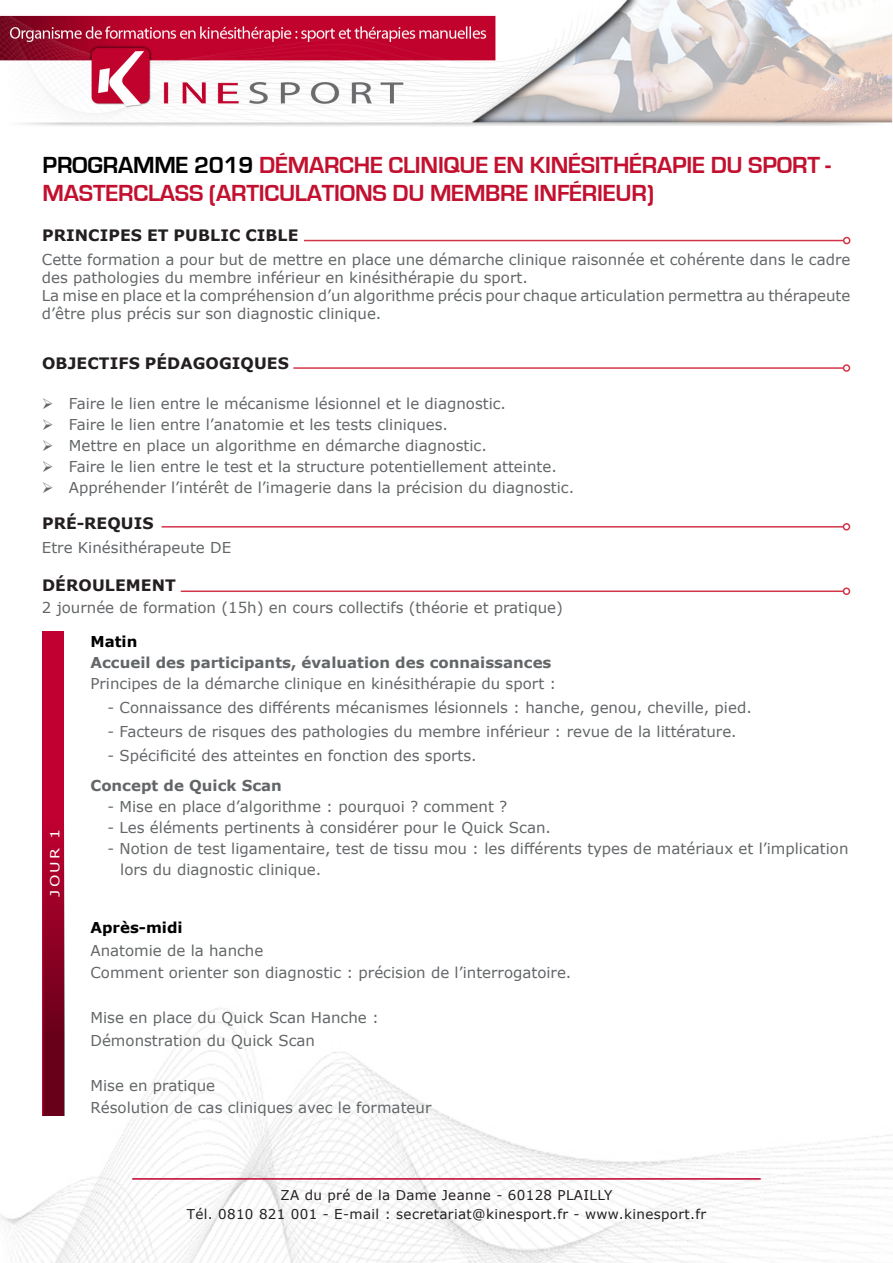
<style>
.page{position:relative;width:893px;height:1263px;background:#fff}
.page>*{position:absolute;margin:0;border:0;box-sizing:border-box;transform-origin:0 0}
.t1{font:700 24px "Eurostile";letter-spacing:-.01em;color:#c3102f}
.t2{font:700 15.75px "Verdana";letter-spacing:.005em;color:#231f20}
.List_Paragraph{font:15px/18px "Verdana";color:#636668}
.List_Paragraph-2{font:700 15px "Verdana";color:#636668}
.t3{font:700 15px "Verdana";color:#000}
.t4{font:13.5px "Verdana";letter-spacing:.025em;color:#231f20}
.t5{font:12.6px "Verdana";color:#fff;scale:1.25 1}
.s1{color:#000}
</style>
<div class="page">
<img style="left:0;top:957px;width:893px;height:306px">
<img style="left:0;top:0;width:893px;height:127px">
<hr style="left:304px;top:240px;width:540px;height:1px;background:#d33449">
<div style="left:843px;top:237px;width:7px;height:7px;border:2px solid #d33449;border-radius:50%"></div>
<hr style="left:293px;top:367px;width:550px;height:2px;background:#d33449">
<div style="left:843px;top:364px;width:7px;height:8px;border:2px solid #d33449;border-radius:50%"></div>
<hr style="left:162px;top:526px;width:681px;height:1px;background:#d33449">
<div style="left:843px;top:523px;width:7px;height:7px;border:2px solid #d33449;border-radius:50%"></div>
<hr style="left:181px;top:590px;width:662px;height:2px;background:#d33449">
<div style="left:843px;top:587px;width:7px;height:8px;border:2px solid #d33449;border-radius:50%"></div>
<svg style="left:43px;top:631px;width:21px;height:485px;background:#9e0027"></svg>
<hr style="left:132px;top:1178px;width:629px;height:2px;background:#c10031">
<p class="t1" style="left:43px;top:152px;width:790px"><span class="s1">PROGRAMME 2019</span> DÉMARCHE CLINIQUE EN KINÉSITHÉRAPIE DU SPORT -</p>
<p class="t1" style="left:43px;top:180px;width:613px">MASTERCLASS (ARTICULATIONS DU MEMBRE INFÉRIEUR)</p>
<p class="t2" style="left:42px;top:224px;width:258px">PRINCIPES ET PUBLIC CIBLE</p>
<p class="List_Paragraph" style="left:42px;top:251px;width:810px">Cette formation a pour but de mettre en place une démarche clinique raisonnée et cohérente dans le cadre des pathologies du membre inférieur en kinésithérapie du sport.</p>
<p class="List_Paragraph" style="left:42px;top:287px;width:810px">La mise en place et la compréhension d’un algorithme précis pour chaque articulation permettra au thérapeute d’être plus précis sur son diagnostic clinique.</p>
<p class="t2" style="left:42px;top:352px;width:248px">OBJECTIFS PÉDAGOGIQUES</p>
<p class="List_Paragraph" style="left:42px;top:394px;width:466px">➢ Faire le lien entre le mécanisme lésionnel et le diagnostic.</p>
<p class="List_Paragraph" style="left:42px;top:415px;width:408px">➢ Faire le lien entre l’anatomie et les tests cliniques.</p>
<p class="List_Paragraph" style="left:42px;top:436px;width:446px">➢ Mettre en place un algorithme en démarche diagnostic.</p>
<p class="List_Paragraph" style="left:42px;top:457px;width:516px">➢ Faire le lien entre le test et la structure potentiellement atteinte.</p>
<p class="List_Paragraph" style="left:42px;top:478px;width:534px">➢ Appréhender l’intérêt de l’imagerie dans la précision du diagnostic.</p>
<p class="t2" style="left:42px;top:512px;width:113px">PRÉ-REQUIS</p>
<p class="List_Paragraph" style="left:42px;top:538px;width:191px">Etre Kinésithérapeute DE</p>
<p class="t2" style="left:42px;top:574px;width:135px">DÉROULEMENT</p>
<p class="List_Paragraph" style="left:42px;top:598px;width:522px">2 journée de formation (15h) en cours collectifs (théorie et pratique)</p>
<p class="t5" style="left:46px;top:897px;width:55px;rotate:-90deg">JOUR 1</p>
<p class="t3" style="left:90px;top:631px;width:48px">Matin</p>
<p class="List_Paragraph-2" style="left:90px;top:652px;width:463px">Accueil des participants, évaluation des connaissances</p>
<p class="List_Paragraph" style="left:90px;top:674px;width:467px">Principes de la démarche clinique en kinésithérapie du sport :</p>
<p class="List_Paragraph" style="left:107px;top:698px;width:646px">- Connaissance des différents mécanismes lésionnels : hanche, genou, cheville, pied.</p>
<p class="List_Paragraph" style="left:107px;top:722px;width:631px">- Facteurs de risques des pathologies du membre inférieur : revue de la littérature.</p>
<p class="List_Paragraph" style="left:107px;top:746px;width:371px">- Spécificité des atteintes en fonction des sports.</p>
<p class="List_Paragraph-2" style="left:90px;top:775px;width:193px">Concept de Quick Scan</p>
<p class="List_Paragraph" style="left:107px;top:797px;width:401px">- Mise en place d’algorithme : pourquoi ? comment ?</p>
<p class="List_Paragraph" style="left:107px;top:818px;width:445px">- Les éléments pertinents à considérer pour le Quick Scan.</p>
<p class="List_Paragraph" style="left:107px;top:839px;width:743px">- Notion de test ligamentaire, test de tissu mou : les différents types de matériaux et l’implication</p>
<p class="List_Paragraph" style="left:120px;top:860px;width:203px">lors du diagnostic clinique.</p>
<p class="t3" style="left:90px;top:917px;width:94px">Après-midi</p>
<p class="List_Paragraph" style="left:90px;top:941px;width:174px">Anatomie de la hanche</p>
<p class="List_Paragraph" style="left:90px;top:964px;width:482px">Comment orienter son diagnostic : précision de l’interrogatoire.</p>
<p class="List_Paragraph" style="left:90px;top:1009px;width:290px">Mise en place du Quick Scan Hanche :</p>
<p class="List_Paragraph" style="left:90px;top:1031px;width:226px">Démonstration du Quick Scan</p>
<p class="List_Paragraph" style="left:90px;top:1076px;width:126px">Mise en pratique</p>
<p class="List_Paragraph" style="left:90px;top:1099px;width:342px">Résolution de cas cliniques avec le formateur</p>
<p class="t4" style="left:281px;top:1186px;width:333px">ZA du pré de la Dame Jeanne - 60128 PLAILLY</p>
<p class="t4" style="left:187px;top:1205px;width:521px">Tél. 0810 821 001 - E-mail : secretariat@kinesport.fr - www.kinesport.fr</p>
</div>
